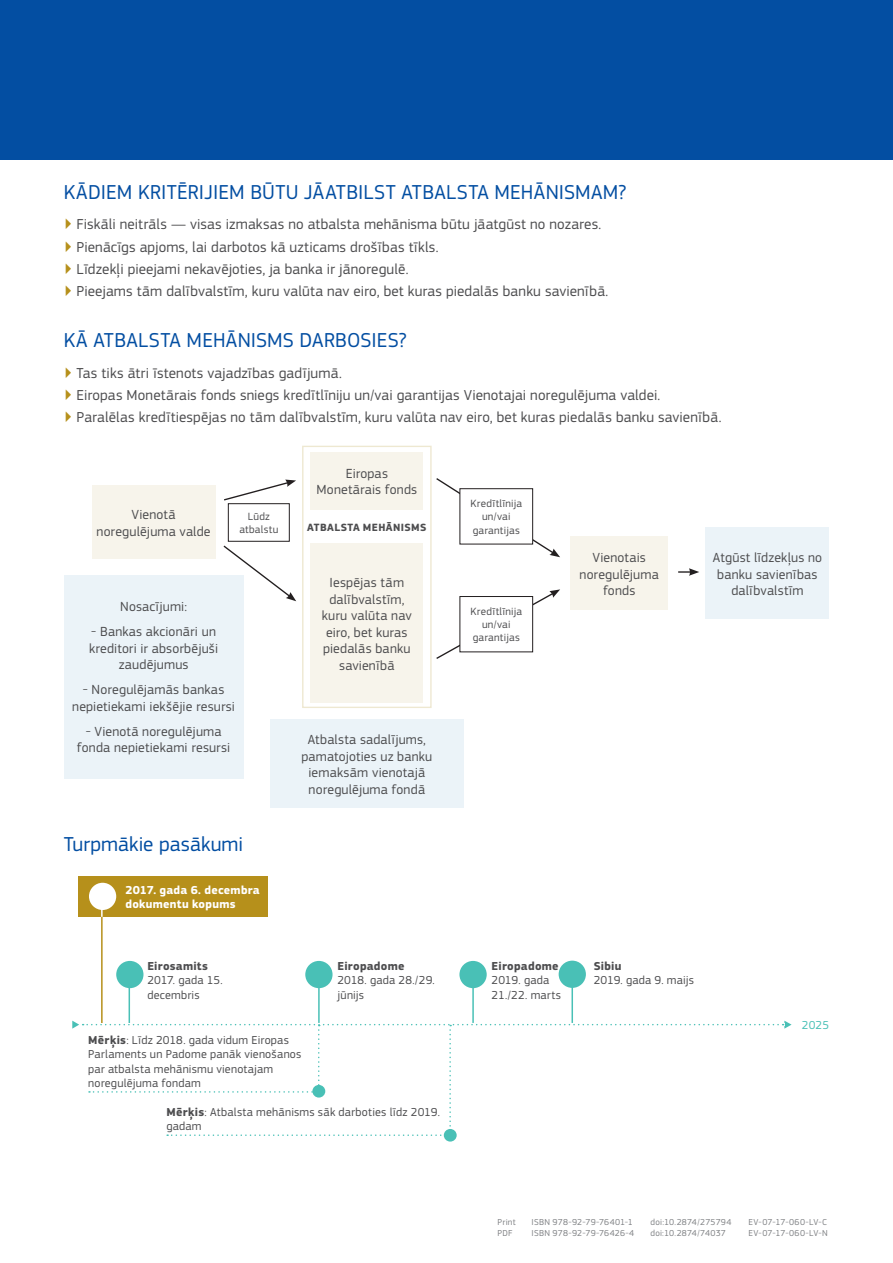
<style>
.page{position:relative;width:893px;height:1263px;background:#fff}
.page>*{position:absolute;margin:0;border:0;box-sizing:border-box;transform-origin:0 0}
.title_2_break{font:21px "EC Square Sans Pro";letter-spacing:.005em;color:#034ea2}
.title_2{font:21px "EC Square Sans Pro";letter-spacing:.005em;color:#034ea2}
.t1{font:15px "EC Square Sans Pro";letter-spacing:.01em;color:#4d4d4f}
.fig19_1{font:13.65px/16.5px "EC Square Sans Pro";letter-spacing:.015em;color:#4d4d4f;text-align:center}
.fig1_4_dotted{font:12px/14.4px "EC Square Sans Pro";letter-spacing:.02em;color:#4d4d4f}
.fig1_3{font:12px/14.4px "EC Square Sans Pro";letter-spacing:.015em;color:#4d4d4f}
.fig1_2{font:700 12px "EC Square Sans Pro";letter-spacing:.02em;color:#4d4d4f}
.fig1_1{font:700 12px/14.4px "EC Square Sans Pro";letter-spacing:.02em;color:#fff}
.fig1_5{font:12px "EC Square Sans Pro";color:#49c0b6}
.fig19_2{font:10.95px/13.2px "EC Square Sans Pro";letter-spacing:.025em;color:#4d4d4f;text-align:center}
.fig19_4{font:700 10.95px "EC Square Sans Pro";letter-spacing:.035em;color:#4d4d4f}
.t2{font:9px "EC Square Sans Pro";letter-spacing:.03em;color:#808285}
.s1{color:#b6901b}
.s2{font-weight:700}
</style>
<div class="page">
<div style="left:0;top:0;width:893px;height:160px;background:#034ea2"></div>
<div style="left:79px;top:876px;width:189px;height:41px;background:#b6901b"></div>
<hr style="left:318px;top:962px;width:2px;height:61px;background:#49c0b6">
<hr style="left:472px;top:962px;width:2px;height:61px;background:#49c0b6">
<hr style="left:571px;top:961px;width:2px;height:62px;background:#49c0b6">
<hr style="left:101px;top:885px;width:2px;height:138px;background:#b6901b">
<div style="left:305px;top:961px;width:28px;height:27px;background:#49c0b6;border-radius:50%"></div>
<div style="left:459px;top:961px;width:28px;height:27px;background:#49c0b6;border-radius:50%"></div>
<hr style="left:129px;top:962px;width:1px;height:63px;background:#49c0b6">
<div style="left:116px;top:961px;width:27px;height:27px;background:#49c0b6;border-radius:50%"></div>
<div style="left:559px;top:961px;width:27px;height:27px;background:#49c0b6;border-radius:50%"></div>
<div style="left:89px;top:883px;width:27px;height:27px;background:#fff;border-radius:50%"></div>
<hr style="left:101px;top:885px;width:2px;height:32px;background:#fff">
<div style="left:444px;top:1129px;width:13px;height:12px;background:#49c0b6;border-radius:50%"></div>
<svg style="left:72px;top:1021px;width:720px;height:115px"></svg>
<div style="left:302px;top:446px;width:130px;height:262px;border:1px solid #eee8d1"></div>
<div style="left:92px;top:485px;width:123px;height:74px;background:#f7f4eb"></div>
<div style="left:570px;top:536px;width:98px;height:74px;background:#f7f4eb"></div>
<div style="left:311px;top:452px;width:112px;height:58px;background:#f7f4eb"></div>
<div style="left:311px;top:543px;width:112px;height:160px;background:#f7f4eb"></div>
<svg style="left:224px;top:480px;width:72px;height:21px"></svg>
<svg style="left:223px;top:545px;width:73px;height:56px"></svg>
<div style="left:64px;top:575px;width:179px;height:203px;background:#ebf3f8"></div>
<div style="left:270px;top:720px;width:193px;height:88px;background:#ebf3f8"></div>
<div style="left:706px;top:528px;width:123px;height:91px;background:#ebf3f8"></div>
<svg style="left:436px;top:478px;width:124px;height:79px"></svg>
<svg style="left:678px;top:568px;width:21px;height:8px"></svg>
<svg style="left:436px;top:589px;width:124px;height:70px"></svg>
<div style="left:460px;top:489px;width:73px;height:55px;background:#fff"></div>
<div style="left:460px;top:488px;width:73px;height:56px;border:1px solid #231f20"></div>
<div style="left:460px;top:596px;width:73px;height:56px;background:#fff"></div>
<div style="left:460px;top:596px;width:73px;height:56px;border:1px solid #231f20"></div>
<div style="left:228px;top:503px;width:61px;height:38px;border:1px solid #231f20"></div>
<p class="title_2_break" style="left:64px;top:179px;width:564px">KĀDIEM KRITĒRIJIEM BŪTU JĀATBILST ATBALSTA MEHĀNISMAM?</p>
<p class="t1" style="left:64px;top:216px;width:539px"><span class="s1">▶</span> Fiskāli neitrāls — visas izmaksas no atbalsta mehānisma būtu jāatgūst no nozares.</p>
<p class="t1" style="left:64px;top:238px;width:376px"><span class="s1">▶</span> Pienācīgs apjoms, lai darbotos kā uzticams drošības tīkls.</p>
<p class="t1" style="left:64px;top:260px;width:346px"><span class="s1">▶</span> Līdzekļi pieejami nekavējoties, ja banka ir jānoregulē.</p>
<p class="t1" style="left:64px;top:282px;width:546px"><span class="s1">▶</span> Pieejams tām dalībvalstīm, kuru valūta nav eiro, bet kuras piedalās banku savienībā.</p>
<p class="title_2" style="left:64px;top:328px;width:344px">KĀ ATBALSTA MEHĀNISMS DARBOSIES?</p>
<p class="t1" style="left:64px;top:364px;width:280px"><span class="s1">▶</span> Tas tiks ātri īstenots vajadzības gadījumā.</p>
<p class="t1" style="left:64px;top:386px;width:598px"><span class="s1">▶</span> Eiropas Monetārais fonds sniegs kredītlīniju un/vai garantijas Vienotajai noregulējuma valdei.</p>
<p class="t1" style="left:64px;top:408px;width:659px"><span class="s1">▶</span> Paralēlas kredītiespējas no tām dalībvalstīm, kuru valūta nav eiro, bet kuras piedalās banku savienībā.</p>
<p class="fig19_1" style="left:97px;top:507px;width:116px">Vienotā noregulējuma valde</p>
<p class="fig19_2" style="left:239px;top:510px;width:40px">Lūdz atbalstu</p>
<p class="fig19_1" style="left:316px;top:465px;width:102px">Eiropas<br>Monetārais fonds</p>
<p class="fig19_4" style="left:307px;top:521px;width:121px">ATBALSTA MEHĀNISMS</p>
<p class="fig19_1" style="left:322px;top:574px;width:91px">Iespējas tām dalībvalstīm, kuru valūta nav eiro, bet kuras piedalās banku savienībā</p>
<p class="fig19_1" style="left:120px;top:599px;width:68px">Nosacījumi:</p>
<p class="fig19_1" style="left:89px;top:624px;width:131px">- Bankas akcionāri un kreditori ir absorbējuši zaudējumus</p>
<p class="fig19_1" style="left:72px;top:681px;width:164px">- Noregulējamās bankas nepietiekami iekšējie resursi</p>
<p class="fig19_1" style="left:77px;top:723px;width:155px">- Vienotā noregulējuma fonda nepietiekami resursi</p>
<p class="fig19_1" style="left:301px;top:731px;width:132px">Atbalsta sadalījums, pamatojoties uz banku iemaksām vienotajā noregulējuma fondā</p>
<p class="title_2_break" style="left:64px;top:831px;width:181px">Turpmākie pasākumi</p>
<p class="fig1_1" style="left:125px;top:883px;width:136px">2017. gada 6. decembra dokumentu kopums</p>
<p class="fig1_2" style="left:147px;top:959px;width:62px">Eirosamits</p>
<p class="fig1_3" style="left:147px;top:973px;width:77px">2017. gada 15. decembris</p>
<p class="fig1_2" style="left:337px;top:959px;width:69px">Eiropadome</p>
<p class="fig1_3" style="left:337px;top:973px;width:99px">2018. gada 28./29. jūnijs</p>
<p class="fig1_4_dotted" style="left:88px;top:1032px;width:215px"><span class="s2">Mērķis</span>: Līdz 2018. gada vidum Eiropas Parlaments un Padome panāk vienošanos par atbalsta mehānismu vienotajam noregulējuma fondam</p>
<p class="fig1_4_dotted" style="left:166px;top:1105px;width:275px"><span class="s2">Mērķis</span>: Atbalsta mehānisms sāk darboties līdz 2019. gadam</p>
<p class="fig19_2" style="left:470px;top:497px;width:53px">Kredītlīnija un/vai garantijas</p>
<p class="fig19_2" style="left:470px;top:605px;width:53px">Kredītlīnija un/vai garantijas</p>
<p class="fig19_1" style="left:579px;top:549px;width:81px">Vienotais noregulējuma fonds</p>
<p class="fig19_1" style="left:713px;top:549px;width:111px">Atgūst līdzekļus no banku savienības dalībvalstīm</p>
<p class="fig1_2" style="left:492px;top:959px;width:69px">Eiropadome</p>
<p class="fig1_3" style="left:492px;top:973px;width:71px">2019. gada<br>21./22. marts</p>
<p class="fig1_2" style="left:594px;top:959px;width:29px">Sibiu</p>
<p class="fig1_3" style="left:594px;top:973px;width:102px">2019. gada 9. maijs</p>
<p class="fig1_5" style="left:802px;top:1018px;width:29px">2025</p>
<p class="t2" style="left:497px;top:1217px;width:20px">Print</p>
<p class="t2" style="left:531px;top:1217px;width:103px">ISBN 978-92-79-76401-1</p>
<p class="t2" style="left:651px;top:1217px;width:82px">doi:10.2874/275794</p>
<p class="t2" style="left:748px;top:1217px;width:80px">EV-07-17-060-LV-C</p>
<p class="t2" style="left:497px;top:1228px;width:17px">PDF</p>
<p class="t2" style="left:531px;top:1228px;width:104px">ISBN 978-92-79-76426-4</p>
<p class="t2" style="left:651px;top:1228px;width:77px">doi:10.2874/74037</p>
<p class="t2" style="left:748px;top:1228px;width:81px">EV-07-17-060-LV-N</p>
</div>
